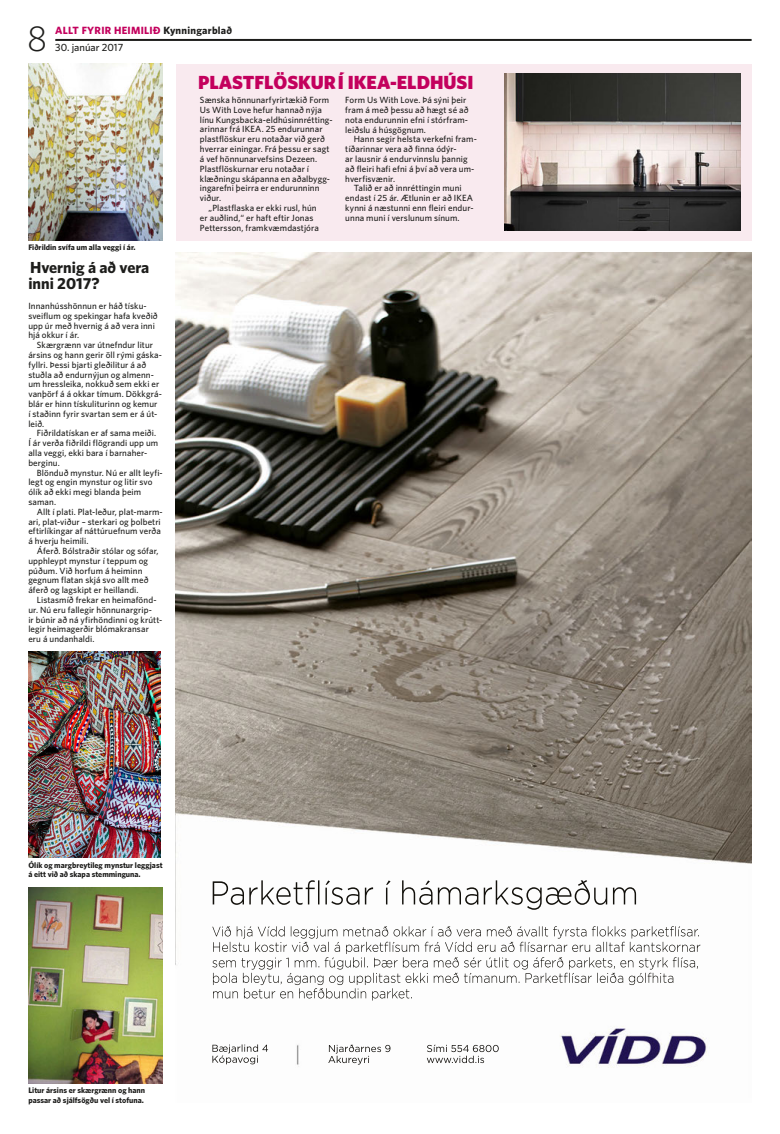
<style>
.page{position:relative;width:780px;height:1134px;background:#fff}
.page>*{position:absolute;margin:0;border:0;box-sizing:border-box;transform-origin:0 0}
.t1{font:300 36px "Whitney HTF";color:#1d1d1b}
.t2{font:900 19px "Whitney HTF";color:#c3005d}
.t3{font:700 16px/16px "Whitney HTF";color:#1d1d1b}
.t4{font:700 10.5px "Whitney HTF";letter-spacing:.025em;color:#c3005d}
.t5{font:500 10.5px "Whitney HTF";color:#1d1d1b}
.t6{font:500 9px/9.8px "Whitney HTF";letter-spacing:.01em;color:#1d1d1b}
.t7{font:700 8px/9.8px "Whitney HTF";color:#1d1d1b}
.s1{color:#1d1d1b}
</style>
<div class="page">
<div style="left:176px;top:64px;width:575px;height:177px;background:#f9eaef"></div>
<img style="left:28px;top:64px;width:135px;height:176px">
<img style="left:28px;top:652px;width:132px;height:206px">
<img style="left:28px;top:887px;width:135px;height:196px">
<img style="left:504px;top:74px;width:236px;height:156px">
<img style="left:176px;top:252px;width:575px;height:816px">
<hr style="left:55px;top:39px;width:696px;height:2px;background:#1d1d1b">
<h1 class="t1" style="left:27px;top:17px;width:22px">8</h1>
<p class="t4" style="left:55px;top:24px;width:178px">Allt fyrir h eimilið <span class="s1">Kynningarblað</span></p>
<p class="t5" style="left:55px;top:41px;width:69px">30. janúar 2017</p>
<h2 class="t2" style="left:198px;top:71px;width:275px">PLASTFLÖSKUR Í IKEA-ELDHÚSI</h2>
<p class="t6" style="left:200px;top:95px;width:131px">Sænska hönnunarfyrirtækið Form</p>
<p class="t6" style="left:200px;top:105px;width:123px">Us With Love hefur hannað nýja</p>
<p class="t6" style="left:200px;top:114px;width:134px">línu Kungsbacka-eldhúsinnrétting-</p>
<p class="t6" style="left:200px;top:124px;width:124px">arinnar frá IKEA. 25 endurunnar</p>
<p class="t6" style="left:200px;top:134px;width:126px">plastflöskur eru notaðar við gerð</p>
<p class="t6" style="left:200px;top:144px;width:131px">hverrar einingar. Frá þessu er sagt</p>
<p class="t6" style="left:200px;top:154px;width:119px">á vef hönnunarvefsins Dezeen.</p>
<p class="t6" style="left:200px;top:163px;width:111px">Plastflöskurnar eru notaðar í</p>
<p class="t6" style="left:200px;top:173px;width:132px">klæðningu skápanna en aðalbygg-</p>
<p class="t6" style="left:200px;top:183px;width:121px">ingarefni þeirra er endurunninn</p>
<p class="t6" style="left:200px;top:193px;width:23px">viður.</p>
<p class="t6" style="left:208px;top:203px;width:110px">„Plastflaska er ekki rusl, hún</p>
<p class="t6" style="left:200px;top:212px;width:115px">er auðlind,“ er haft eftir Jonas</p>
<p class="t6" style="left:200px;top:222px;width:120px">Pettersson, framkvæmdastjóra</p>
<p class="t6" style="left:345px;top:95px;width:125px">Form Us With Love. Þá sýni þeir fram á með þessu að hægt sé að nota endurunnin efni í stórfram&shy;leiðslu á húsgögnum.</p>
<p class="t6" style="left:354px;top:134px;width:124px">Hann segir helsta verkefni fram-</p>
<p class="t6" style="left:345px;top:144px;width:113px">tíðarinnar vera að finna ódýr-</p>
<p class="t6" style="left:345px;top:154px;width:124px">ar lausnir á endurvinnslu þannig</p>
<p class="t6" style="left:345px;top:163px;width:130px">að fleiri hafi efni á því að vera um-</p>
<p class="t6" style="left:345px;top:173px;width:51px">hverfisvænir.</p>
<p class="t6" style="left:354px;top:183px;width:109px">Talið er að innréttingin muni</p>
<p class="t6" style="left:345px;top:193px;width:129px">endast í 25 ár. Ætlunin er að IKEA</p>
<p class="t6" style="left:345px;top:203px;width:130px">kynni á næstunni enn fleiri endur-</p>
<p class="t6" style="left:345px;top:212px;width:116px">unna muni í verslunum sínum.</p>
<p class="t7" style="left:28px;top:242px;width:109px">Fiðrildin svífa um alla veggi í ár.</p>
<h3 class="t3" style="left:28px;top:259px;width:122px">Hvernig á að vera inni 2017?</h3>
<p class="t6" style="left:28px;top:301px;width:131px">Innanhússhönnun er háð tísku&shy;sveiflum og spekingar hafa kveðið upp úr með hvernig á að vera inni hjá okkur í ár.</p>
<p class="t6" style="left:28px;top:340px;width:135px;text-indent:9px">Skærgrænn var útnefndur litur ársins og hann gerir öll rými gáska&shy;fyllri. Þessi bjarti gleðilitur á að stuðla að endurnýjun og almenn&shy;um hressleika, nokkuð sem ekki er vanþörf á á okkar tímum. Dökkgrá&shy;blár er hinn tískuliturinn og kemur<br>í staðinn fyrir svartan sem er á út&shy;leið.</p>
<p class="t6" style="left:28px;top:428px;width:131px;text-indent:9px">Fiðrildatískan er af sama meiði.<br>Í ár verða fiðrildi flögrandi upp um alla veggi, ekki bara í barnaher&shy;berginu.</p>
<p class="t6" style="left:28px;top:467px;width:136px;text-indent:9px">Blönduð mynstur. Nú er allt leyfi&shy;legt og engin mynstur og litir svo ólík að ekki megi blanda þeim saman.</p>
<p class="t6" style="left:28px;top:506px;width:136px;text-indent:9px">Allt í plati. Plat-leður, plat-marm&shy;ari, plat-viður – sterkari og þolbetri eftirlíkingar af náttúruefnum verða á hverju heimili.</p>
<p class="t6" style="left:28px;top:546px;width:132px;text-indent:9px">Áferð. Bólstraðir stólar og sófar, upphleypt mynstur í teppum og púðum. Við horfum á heiminn gegnum flatan skjá svo allt með áferð og lagskipt er heillandi.</p>
<p class="t6" style="left:28px;top:595px;width:135px;text-indent:9px">Listasmíð frekar en heimafönd&shy;ur. Nú eru fallegir hönnunargrip-<br>ir búnir að ná yfirhöndinni og krútt&shy;legir heimagerðir blómakransar eru á undanhaldi.</p>
<p class="t7" style="left:28px;top:860px;width:136px">Ólík og margbreytileg mynstur leggjast á eitt við að skapa stemminguna.</p>
<p class="t7" style="left:28px;top:1085px;width:118px">Litur ársins er skærgrænn og hann passar að sjálfsögðu vel í stofuna.</p>
</div>
